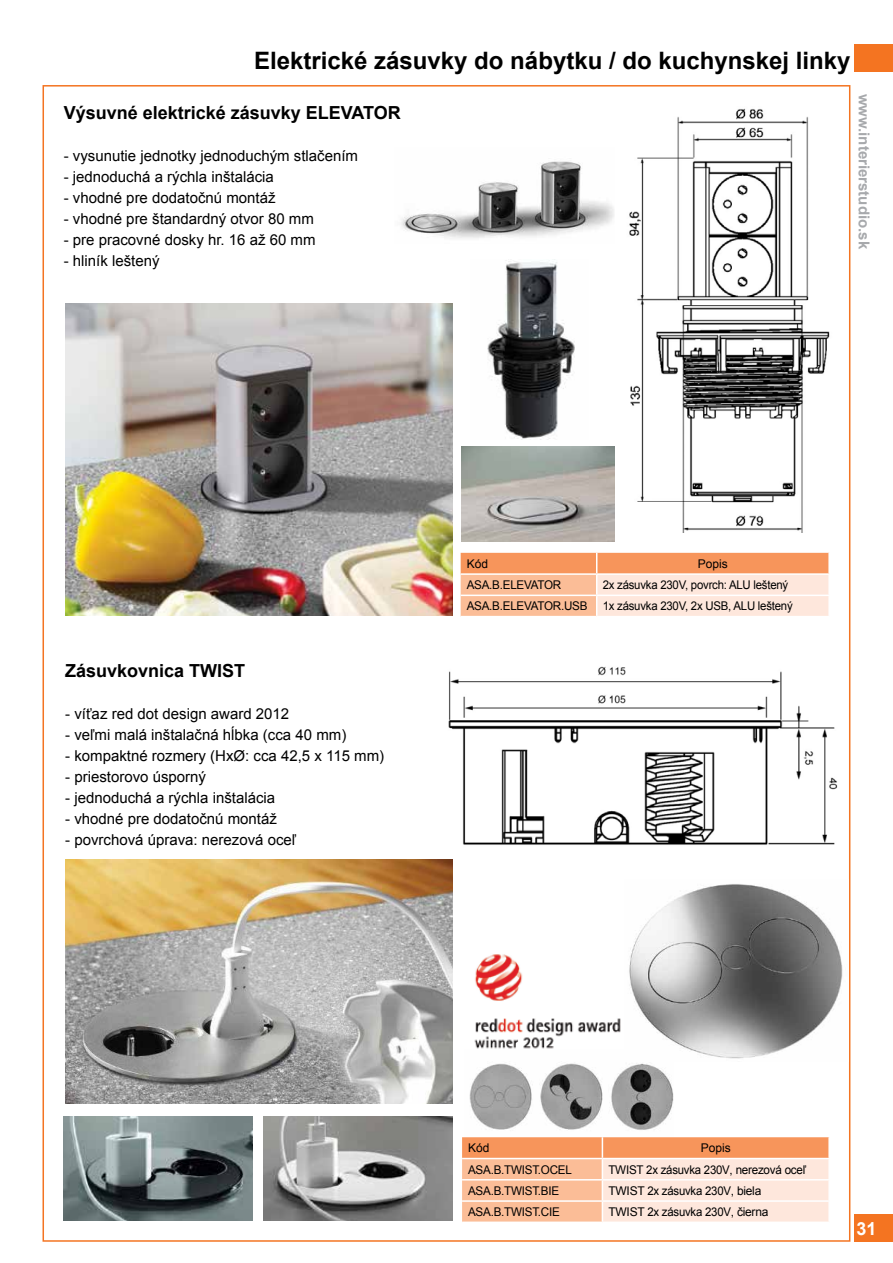
<style>
.page{position:relative;width:893px;height:1263px;background:#fff}
.page>*{position:absolute;margin:0;border:0;box-sizing:border-box;transform-origin:0 0}
.t1{font:700 24px "Arial";color:#000}
.t2{font:700 18px "Arial";color:#000}
.t3{font:700 18px "Arial";color:#fff}
.t4{font:15px "Arial";color:#000}
.t5{font:700 15px "Arial";color:#a7a9ac}
.t6{font:12px "Arial";letter-spacing:-.02em;color:#000}
.t7{font:12px "Arial";letter-spacing:-.02em;color:#000;scale:.95 1}
</style>
<div class="page">
<div style="left:855px;top:1214px;width:38px;height:28px;background:#f47421"></div>
<div style="left:855px;top:45px;width:38px;height:27px;background:#f47421"></div>
<img style="left:401px;top:161px;width:213px;height:77px">
<img style="left:448px;top:666px;width:390px;height:179px">
<img style="left:65px;top:303px;width:387px;height:312px">
<img style="left:629px;top:108px;width:201px;height:424px">
<img style="left:65px;top:859px;width:387px;height:244px">
<img style="left:461px;top:446px;width:153px;height:95px">
<img style="left:474px;top:954px;width:147px;height:95px">
<img style="left:469px;top:1063px;width:204px;height:67px">
<svg style="left:461px;top:553px;width:368px;height:63px"></svg>
<hr style="left:828px;top:596px;width:2px;height:20px;background:#fff">
<img style="left:629px;top:884px;width:214px;height:175px">
<svg style="left:462px;top:1137px;width:367px;height:84px"></svg>
<img style="left:64px;top:1116px;width:189px;height:104px">
<img style="left:264px;top:1116px;width:188px;height:104px">
<img style="left:487px;top:259px;width:88px;height:180px">
<h1 class="t1" style="left:254px;top:43px;width:598px">Elektrické zásuvky do nábytku / do kuchynskej linky</h1>
<p class="t2" style="left:64px;top:100px;width:339px">Výsuvné elektrické zásuvky ELEVATOR</p>
<p class="t4" style="left:64px;top:146px;width:296px">- vysunutie jednotky jednoduchým stlačením</p>
<p class="t4" style="left:64px;top:167px;width:212px">- jednoduchá a rýchla inštalácia</p>
<p class="t4" style="left:64px;top:188px;width:213px">- vhodné pre dodatočnú montáž</p>
<p class="t4" style="left:64px;top:209px;width:252px">- vhodné pre štandardný otvor 80 mm</p>
<p class="t4" style="left:64px;top:230px;width:253px">- pre pracovné dosky hr. 16 až 60 mm</p>
<p class="t4" style="left:64px;top:251px;width:97px">- hliník leštený</p>
<p class="t5" style="left:875px;top:94px;width:157px;rotate:90deg">www.interierstudio.sk</p>
<p class="t2" style="left:65px;top:657px;width:182px">Zásuvkovnica TWIST</p>
<p class="t4" style="left:65px;top:703px;width:226px">- víťaz red dot design award 2012</p>
<p class="t4" style="left:65px;top:724px;width:283px">- veľmi malá inštalačná hĺbka (cca 40 mm)</p>
<p class="t4" style="left:65px;top:745px;width:320px">- kompaktné rozmery (HxØ: cca 42,5 x 115 mm)</p>
<p class="t4" style="left:65px;top:766px;width:142px">- priestorovo úsporný</p>
<p class="t4" style="left:65px;top:787px;width:212px">- jednoduchá a rýchla inštalácia</p>
<p class="t4" style="left:65px;top:808px;width:213px">- vhodné pre dodatočnú montáž</p>
<p class="t4" style="left:65px;top:829px;width:233px">- povrchová úprava: nerezová oceľ</p>
<p class="t6" style="left:467px;top:555px;width:23px">Kód</p>
<p class="t6" style="left:698px;top:555px;width:32px">Popis</p>
<p class="t6" style="left:467px;top:577px;width:96px">ASA.B.ELEVATOR</p>
<p class="t7" style="left:603px;top:577px;width:197px">2x zásuvka 230V, povrch: ALU leštený</p>
<p class="t6" style="left:467px;top:598px;width:122px">ASA.B.ELEVATOR.USB</p>
<p class="t7" style="left:603px;top:598px;width:201px">1x zásuvka 230V, 2x USB, ALU leštený</p>
<p class="t6" style="left:468px;top:1140px;width:23px">Kód</p>
<p class="t6" style="left:701px;top:1140px;width:32px">Popis</p>
<p class="t6" style="left:468px;top:1161px;width:105px">ASA.B.TWIST.OCEL</p>
<p class="t6" style="left:608px;top:1161px;width:199px">TWIST 2x zásuvka 230V, nerezová oceľ</p>
<p class="t6" style="left:468px;top:1182px;width:93px">ASA.B.TWIST.BIE</p>
<p class="t6" style="left:608px;top:1182px;width:154px">TWIST 2x zásuvka 230V, biela</p>
<p class="t6" style="left:468px;top:1203px;width:93px">ASA.B.TWIST.CIE</p>
<p class="t6" style="left:608px;top:1203px;width:162px">TWIST 2x zásuvka 230V, čierna</p>
<p class="t3" style="left:856px;top:1216px;width:22px">31</p>
</div>
